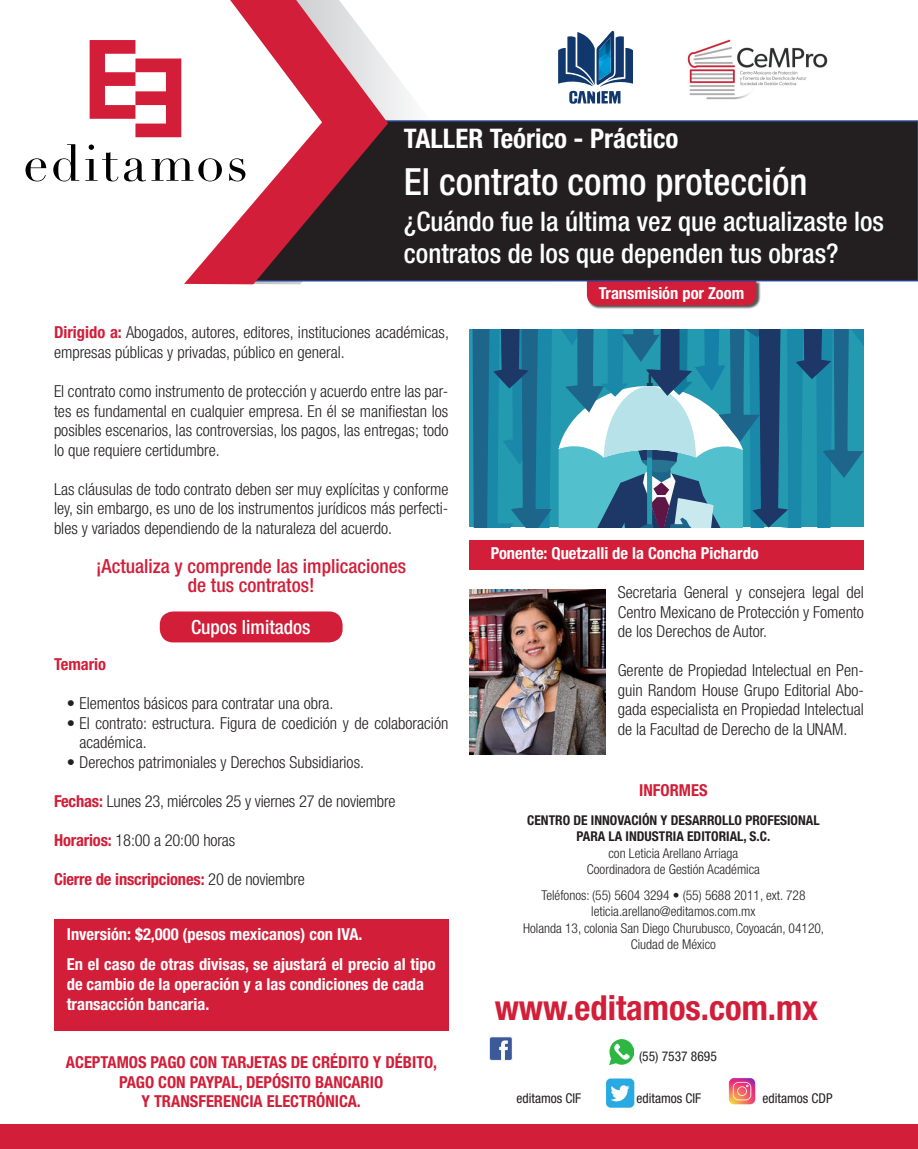
<style>
.page{position:relative;width:918px;height:1149px;background:#fff}
.page>*{position:absolute;margin:0;border:0;box-sizing:border-box;transform-origin:0 0}
.t1{font:500 condensed 37.5px "Helvetica Neue LT Std";color:#fff}
.t2{font:700 condensed 34.5px "Helvetica Neue LT Std";color:#d21e38}
.t3{font:500 condensed 27px/31.5px "Helvetica Neue LT Std";color:#fff}
.t4{font:700 condensed 27px "Helvetica Neue LT Std";color:#fff}
.t5{font:500 condensed 19.5px "Helvetica Neue LT Std";color:#d21e38}
.t6{font:500 condensed 19.5px "Helvetica Neue LT Std";color:#fff}
.t7{font:300 condensed 16.5px/19.5px "Helvetica Neue LT Std";color:#231f20;text-align:justify}
.t8{font:700 condensed 16.5px/19.5px "Helvetica Neue LT Std";color:#fff}
.t9{font:700 condensed 16.5px/19.5px "Helvetica Neue LT Std";color:#d21e38;text-align:center}
.t10{font:300 condensed 13.5px/16.5px "Helvetica Neue LT Std";color:#231f20;text-align:center}
.t11{font:700 condensed 13.5px "Helvetica Neue LT Std";color:#231f20}
.t12{font:condensed 13.5px "Helvetica Neue LT Std";color:#231f20}
.s1{font-weight:700;color:#d21e38}
.s2{font-weight:300;color:#231f20}
</style>
<div class="page">
<div style="left:587px;top:281px;width:173px;height:28px;background:#231f20;opacity:.75"></div>
<div style="left:587px;top:282px;width:169px;height:23px;background:#d21e38"></div>
<div style="left:54px;top:919px;width:394px;height:111px;background:#d21e38"></div>
<svg style="left:388px;top:65px;width:21px;height:54px"></svg>
<svg style="left:26px;top:158px;width:20px;height:23px"></svg>
<svg style="left:53px;top:144px;width:26px;height:37px"></svg>
<svg style="left:85px;top:144px;width:33px;height:37px"></svg>
<svg style="left:124px;top:158px;width:60px;height:23px"></svg>
<svg style="left:90px;top:40px;width:91px;height:97px"></svg>
<div style="left:388px;top:119px;width:530px;height:163px;background:#231f20"></div>
<svg style="left:184px;top:0;width:204px;height:284px"></svg>
<svg style="left:558px;top:30px;width:75px;height:74px"></svg>
<div style="left:0;top:1124px;width:918px;height:24px;background:#d21e38"></div>
<img style="left:609px;top:1039px;width:24px;height:24px">
<img style="left:489px;top:1037px;width:23px;height:23px">
<img style="left:606px;top:1078px;width:29px;height:30px">
<img style="left:728px;top:1077px;width:28px;height:27px">
<div style="left:470px;top:539px;width:394px;height:30px;background:#d21e38"></div>
<img style="left:470px;top:589px;width:135px;height:165px">
<svg style="left:472px;top:329px;width:392px;height:198px;background:#3c8ea9"></svg>
<img style="left:687px;top:39px;width:141px;height:61px">
<div style="left:160px;top:611px;width:183px;height:31px;background:#d21e38;border-radius:14px"></div>
<p class="t4" style="left:404px;top:122px;width:276px">TALLER Teórico - Práctico</p>
<p class="t1" style="left:404px;top:159px;width:405px">El contrato como protección</p>
<p class="t3" style="left:404px;top:205px;width:482px">¿Cuándo fue la última vez que actualizaste los contratos de los que dependen tus obras?</p>
<p class="t7" style="left:54px;top:322px;width:397px"><span class="s1">Dirigido a:</span> Abogados, autores, editores, instituciones académicas, empresas públicas y privadas, público en general.</p>
<p class="t7" style="left:54px;top:381px;width:396px">El contrato como instrumento de protección y acuerdo entre las par&shy;tes es fundamental en cualquier empresa. En él se manifiestan los posibles escenarios, las controversias, los pagos, las entregas; todo lo que requiere certidumbre.</p>
<p class="t7" style="left:54px;top:478px;width:396px">Las cláusulas de todo contrato deben ser muy explícitas y conforme ley, sin embargo, es uno de los instrumentos jurídicos más perfecti&shy;bles y variados dependiendo de la naturaleza del acuerdo.</p>
<p class="t5" style="left:96px;top:554px;width:311px">¡Actualiza y comprende las implicaciones</p>
<p class="t5" style="left:188px;top:573px;width:128px">de tus contratos!</p>
<p class="t6" style="left:191px;top:615px;width:121px">Cupos limitados</p>
<p class="t9" style="left:54px;top:654px;width:54px">Temario</p>
<p class="t7" style="left:67px;top:693px;width:268px">• Elementos básicos para contratar una obra.</p>
<p class="t7" style="left:80px;top:712px;width:370px;text-indent:-13px">• El contrato: estructura. Figura de coedición y de colaboración académica.</p>
<p class="t7" style="left:67px;top:751px;width:299px">• Derechos patrimoniales y Derechos Subsidiarios.</p>
<p class="t7" style="left:54px;top:790px;width:343px"><span class="s1">Fechas:</span> Lunes 23, miércoles 25 y viernes 27 de noviembre</p>
<p class="t7" style="left:54px;top:829px;width:183px"><span class="s1">Horarios:</span> 18:00 a 20:00 horas</p>
<p class="t9" style="left:54px;top:868px;width:252px">Cierre de inscripciones: <span class="s2">20 de noviembre</span></p>
<p class="t8" style="left:67px;top:924px;width:297px">Inversión: $2,000 (pesos mexicanos) con IVA.</p>
<p class="t8" style="left:67px;top:954px;width:370px">En el caso de otras divisas, se ajustará el precio al tipo de cambio de la operación y a las condiciones de cada</p>
<p class="t8" style="left:67px;top:993px;width:144px">transacción bancaria.</p>
<p class="t9" style="left:66px;top:1051px;width:373px">ACEPTAMOS PAGO CON TARJETAS DE CRÉDITO Y DÉBITO,<br>PAGO CON PAYPAL, DEPÓSITO BANCARIO</p>
<p class="t9" style="left:142px;top:1090px;width:221px">Y TRANSFERENCIA ELECTRÓNICA.</p>
<p class="t8" style="left:599px;top:283px;width:147px">Transmisión por Zoom</p>
<p class="t8" style="left:491px;top:543px;width:269px">Ponente: Quetzalli de la Concha Pichardo</p>
<p class="t7" style="left:618px;top:582px;width:248px">Secretaria General y consejera legal del Centro Mexicano de Protección y Fomento de los Derechos de Autor.</p>
<p class="t7" style="left:618px;top:660px;width:248px">Gerente de Propiedad Intelectual en Pen&shy;guin Random House Grupo Editorial Abo&shy;gada especialista en Propiedad Intelectual de la Facultad de Derecho de la UNAM.</p>
<p class="t9" style="left:639px;top:780px;width:70px">INFORMES</p>
<p class="t11" style="left:527px;top:811px;width:294px">CENTRO DE INNOVACIÓN Y DESARROLLO PROFESIONAL</p>
<p class="t11" style="left:577px;top:828px;width:195px">PARA LA INDUSTRIA EDITORIAL, S.C.</p>
<p class="t10" style="left:608px;top:844px;width:131px">con Leticia Arellano Arriaga</p>
<p class="t10" style="left:587px;top:861px;width:175px">Coordinadora de Gestión Académica</p>
<p class="t10" style="left:541px;top:886px;width:266px">Teléfonos: (55) 5604 3294 • (55) 5688 2011, ext. 728</p>
<p class="t10" style="left:591px;top:903px;width:166px">leticia.arellano@editamos.com.mx</p>
<p class="t10" style="left:523px;top:919px;width:303px">Holanda 13, colonia San Diego Churubusco, Coyoacán, 04120,<br>Ciudad de México</p>
<p class="t2" style="left:495px;top:986px;width:325px">www.editamos.com.mx</p>
<p class="t12" style="left:639px;top:1048px;width:79px">(55) 7537 8695</p>
<p class="t12" style="left:517px;top:1090px;width:66px">editamos CIF</p>
<p class="t12" style="left:637px;top:1090px;width:66px">editamos CIF</p>
<p class="t12" style="left:763px;top:1090px;width:71px">editamos CDP</p>
</div>
